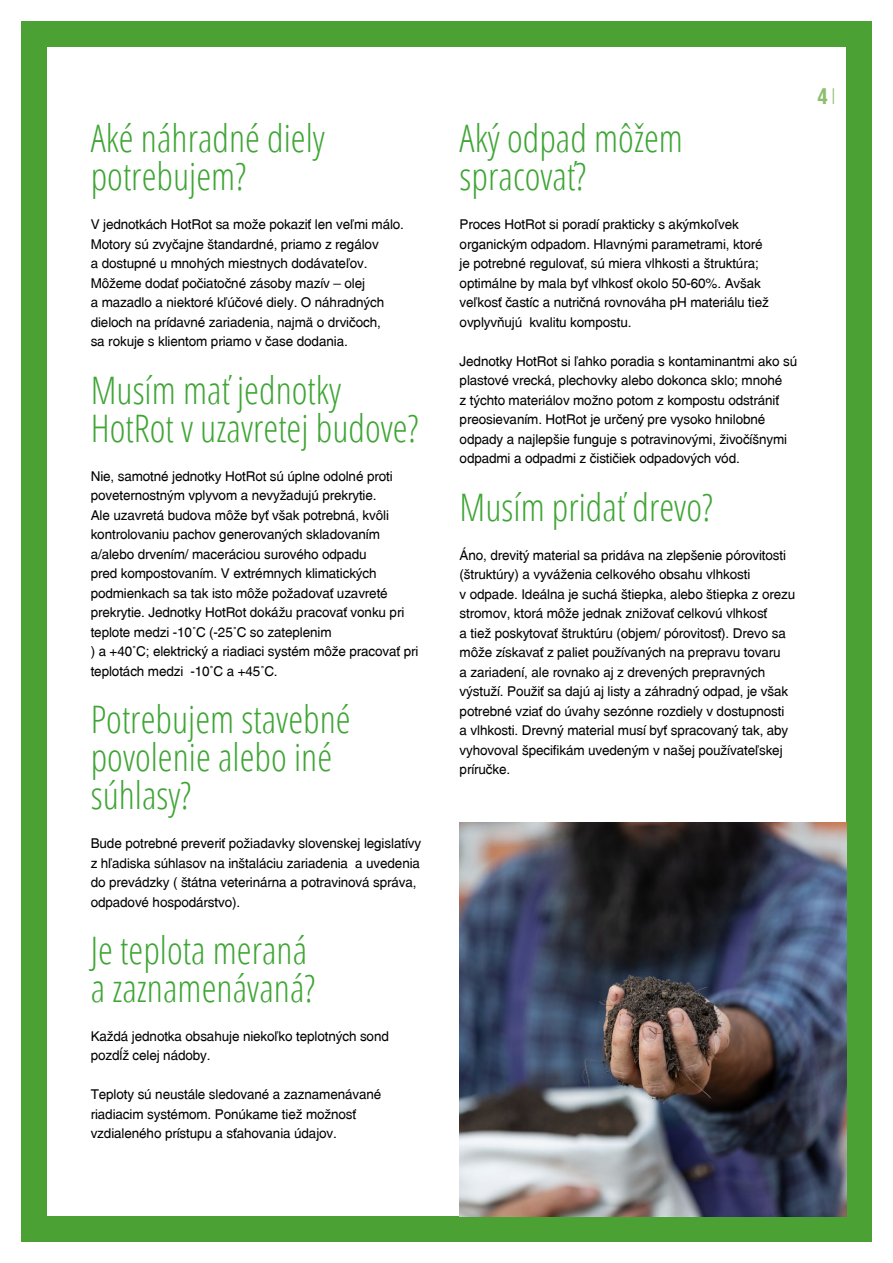
<style>
.page{position:relative;width:893px;height:1263px;background:#fff}
.page>*{position:absolute;margin:0;border:0;box-sizing:border-box;transform-origin:0 0}
.t1{font:300 condensed 37.95px/38px "Open Sans";color:#3fa535}
.t2{font:700 21px "Switzerland Condensed";color:#8bbe6d}
.t3{font:13.5px/19.5px "Switzerland";letter-spacing:-.01em;color:#000}
.s1{font-family:"Switzerland Cond";font-weight:300}
</style>
<div class="page">
<div style="left:21px;top:21px;width:26px;height:1221px;background:#4ba134"></div>
<div style="left:846px;top:21px;width:26px;height:1221px;background:#4ba134"></div>
<div style="left:21px;top:21px;width:851px;height:26px;background:#4ba134"></div>
<div style="left:21px;top:1216px;width:851px;height:26px;background:#4ba134"></div>
<img style="left:460px;top:822px;width:386px;height:394px">
<h1 class="t1" style="left:91px;top:118px;width:236px">Aké náhradné diely potrebujem?</h1>
<p class="t3" style="left:91px;top:215px;width:315px">V jednotkách HotRot sa može pokaziť len veľmi málo.<br>Motory sú zvyčajne štandardné, priamo z regálov<br>a dostupné u mnohých miestnych dodávateľov.<br>Môžeme dodať počiatočné zásoby mazív – olej<br>a mazadlo a niektoré kľúčové diely. O náhradných dieloch na prídavné zariadenia, najmä o drvičoch,<br>sa rokuje s klientom priamo v čase dodania.</p>
<h1 class="t1" style="left:91px;top:370px;width:329px">Musím mať jednotky<br>HotRot v uzavretej budove?</h1>
<p class="t3" style="left:91px;top:466px;width:329px">Nie, samotné jednotky HotRot sú úplne odolné proti poveternostným vplyvom a nevyžadujú prekrytie.<br>Ale uzavretá budova môže byť však potrebná, kvôli kontrolovaniu pachov generovaných skladovaním a/alebo drvením/ maceráciou surového odpadu<br>pred kompostovaním. V extrémnych klimatických podmienkach sa tak isto môže požadovať uzavreté prekrytie. Jednotky HotRot dokážu pracovať vonku pri teplote medzi -10°C (-25°C so zateplenim<br>) a +40°C; elektrický a riadiaci systém môže pracovať pri teplotách medzi -10°C a +45°C.</p>
<h1 class="t1" style="left:91px;top:699px;width:262px">Potrebujem stavebné povolenie alebo iné súhlasy?</h1>
<p class="t3" style="left:91px;top:833px;width:332px">Bude potrebné preveriť požiadavky slovenskej legislatívy z hľadiska súhlasov na inštaláciu zariadenia a uvedenia do prevádzky ( štátna veterinárna a potravinová správa, odpadové hospodárstvo).</p>
<h1 class="t1" style="left:91px;top:930px;width:226px">Je teplota meraná a zaznamenávaná?</h1>
<p class="t3" style="left:91px;top:1026px;width:300px">Každá jednotka obsahuje niekoľko teplotných sond pozdĺž celej nádoby.</p>
<p class="t3" style="left:91px;top:1085px;width:292px">Teploty sú neustále sledované a zaznamenávané riadiacim systémom. Ponúkame tiež možnosť vzdialeného prístupu a sťahovania údajov.</p>
<h1 class="t1" style="left:460px;top:118px;width:225px">Aký odpad môžem spracovať?</h1>
<p class="t3" style="left:460px;top:215px;width:311px">Proces HotRot si poradí prakticky s akýmkoľvek organickým odpadom. Hlavnými parametrami, ktoré je potrebné regulovať, sú miera vlhkosti a štruktúra; optimálne by mala byť vlhkosť okolo 50-60%. Avšak veľkosť častíc a nutričná rovnováha pH materiálu tiež ovplyvňujú kvalitu kompostu.</p>
<p class="t3" style="left:460px;top:351px;width:339px">Jednotky HotRot si ľahko poradia s kontaminantmi ako sú plastové vrecká, plechovky alebo dokonca sklo; mnohé<br>z týchto materiálov možno potom z kompostu odstrániť preosievaním. HotRot je určený pre vysoko hnilobné odpady a najlepšie funguje s potravinovými, živočíšnymi odpadmi a odpadmi z čističiek odpadových vód.</p>
<h1 class="t1" style="left:460px;top:487px;width:255px">Musím pridať drevo?</h1>
<p class="t3" style="left:460px;top:545px;width:337px">Áno, drevitý material sa pridáva na zlepšenie pórovitosti (štruktúry) a vyváženia celkového obsahu vlhkosti<br>v odpade. Ideálna je suchá štiepka, alebo štiepka z orezu stromov, ktorá môže jednak znižovať celkovú vlhkosť<br>a tiež poskytovať štruktúru (objem/ pórovitosť). Drevo sa môže získavať z paliet používaných na prepravu tovaru<br>a zariadení, ale rovnako aj z drevených prepravných výstuží. Použiť sa dajú aj listy a záhradný odpad, je však potrebné vziať do úvahy sezónne rozdiely v dostupnosti a vlhkosti. Drevný material musí byť spracovaný tak, aby vyhovoval špecifikám uvedeným v našej používateľskej príručke.</p>
<h2 class="t2" style="left:817px;top:84px;width:20px">4<span class="s1">|</span></h2>
</div>
